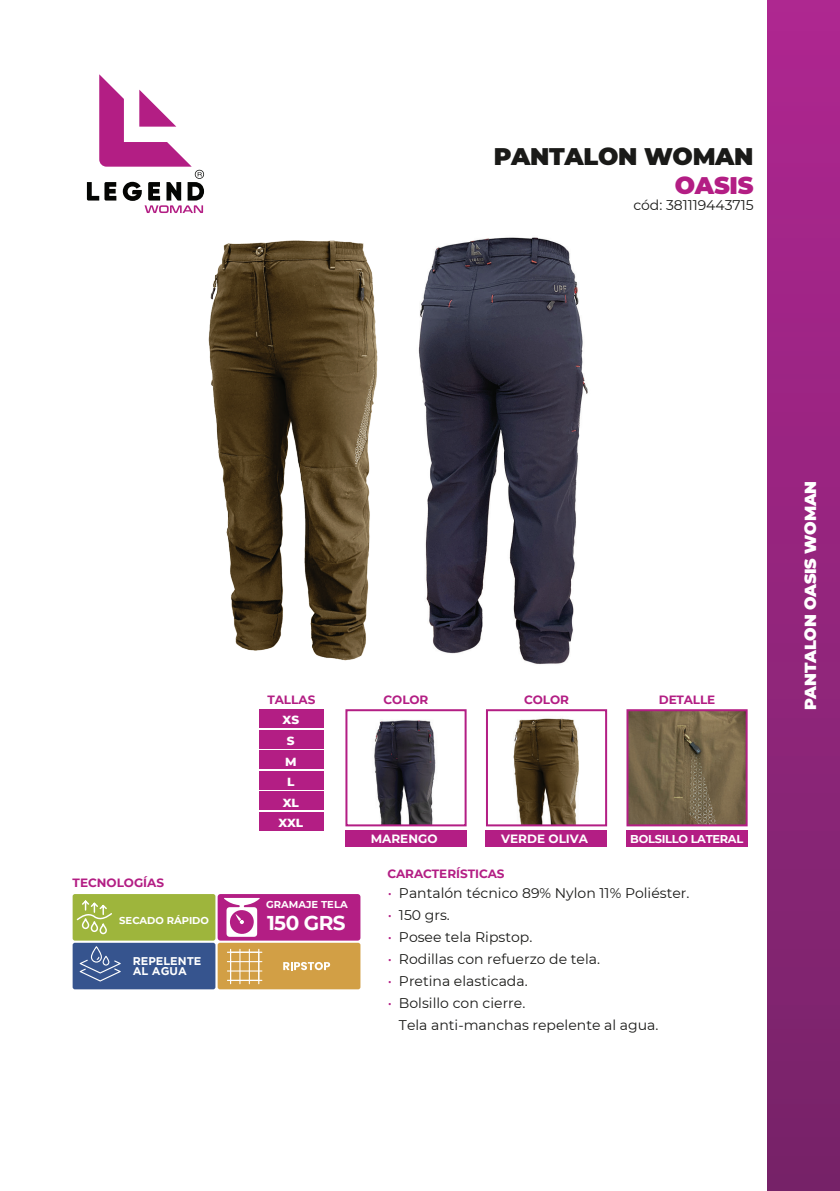
<style>
.page{position:relative;width:840px;height:1191px;background:#fff}
.page>*{position:absolute;margin:0;border:0;box-sizing:border-box;transform-origin:0 0}
.t1{font:900 24px "Montserrat";letter-spacing:-.015em;color:#1a1a18}
.t2{font:900 24px "Montserrat";letter-spacing:-.01em;color:#b31e84}
.t3{font:700 20px "Montserrat";letter-spacing:-.03em;color:#fff}
.t4{font:900 16px "Montserrat";letter-spacing:-.015em;color:#fff}
.t5{font:14px/22px "Montserrat";color:#1a1a18}
.t6{font:14px/22px "Montserrat";color:#b31e84;text-align:justify}
.t7{font:700 12px "Montserrat";color:#b31e84}
.t8{font:700 12px "Montserrat";color:#fff}
.t9{font:800 12px/20.6px "Montserrat";letter-spacing:-.01em;color:#fff;text-align:center}
.t10{font:700 11.4px "Montserrat";letter-spacing:-.025em;color:#fff}
.t11{font:700 11.2px/10px "Gotham";color:#fff}
.t12{font:700 10px "Montserrat";color:#fff}
</style>
<div class="page">
<img style="left:629px;top:712px;width:115px;height:111px">
<img style="left:418px;top:237px;width:170px;height:427px">
<img style="left:374px;top:720px;width:62px;height:103px">
<img style="left:513px;top:718px;width:66px;height:105px">
<div style="left:767px;top:0;width:72px;height:1191px;background:linear-gradient(to bottom,#af2691,#772369)"></div>
<div style="left:259px;top:709px;width:64px;height:19px;background:#b31e84"></div>
<div style="left:259px;top:730px;width:64px;height:18px;background:#b31e84"></div>
<div style="left:259px;top:750px;width:64px;height:19px;background:#b31e84"></div>
<div style="left:259px;top:771px;width:64px;height:18px;background:#b31e84"></div>
<div style="left:259px;top:791px;width:64px;height:19px;background:#b31e84"></div>
<div style="left:259px;top:812px;width:64px;height:18px;background:#b31e84"></div>
<div style="left:485px;top:830px;width:121px;height:17px;background:#b31e84"></div>
<div style="left:485px;top:709px;width:121px;height:117px;border:2px solid #b31e84"></div>
<div style="left:626px;top:830px;width:121px;height:17px;background:#b31e84"></div>
<div style="left:626px;top:709px;width:121px;height:117px;border:2px solid #b31e84"></div>
<div style="left:345px;top:830px;width:121px;height:17px;background:#b31e84"></div>
<div style="left:345px;top:709px;width:121px;height:117px;border:2px solid #b31e84"></div>
<div style="left:217px;top:894px;width:143px;height:46px;background:#b31e84;border-radius:3px"></div>
<svg style="left:224px;top:897px;width:36px;height:39px"></svg>
<div style="left:73px;top:894px;width:142px;height:46px;background:#9eb53c;border-radius:2px"></div>
<div style="left:91px;top:921px;width:7px;height:11px;border:1px solid #fff;border-radius:3px"></div>
<div style="left:99px;top:923px;width:8px;height:11px;border:1px solid #fff;border-radius:3px"></div>
<svg style="left:76px;top:900px;width:36px;height:30px"></svg>
<svg style="left:87px;top:74px;width:117px;height:139px"></svg>
<img style="left:208px;top:240px;width:170px;height:421px">
<div style="left:217px;top:942px;width:143px;height:47px;background:#d29f45;border-radius:2px"></div>
<svg style="left:283px;top:962px;width:47px;height:8px"></svg>
<svg style="left:227px;top:948px;width:35px;height:36px"></svg>
<hr style="left:227px;top:979px;width:35px;height:2px;background:#fff">
<hr style="left:227px;top:951px;width:35px;height:1px;background:#fff">
<hr style="left:258px;top:948px;width:1px;height:36px;background:#fff">
<hr style="left:230px;top:948px;width:1px;height:36px;background:#fff">
<div style="left:73px;top:942px;width:142px;height:47px;background:#36548e;border-radius:2px"></div>
<svg style="left:80px;top:946px;width:41px;height:35px"></svg>
<h1 class="t1" style="left:493px;top:138px;width:261px">PANTALON WOMAN</h1>
<h1 class="t2" style="left:674px;top:167px;width:80px">OASIS</h1>
<p class="t5" style="left:633px;top:193px;width:122px">cód: 381119443715</p>
<p class="t7" style="left:73px;top:874px;width:93px">TECNOLOGÍAS</p>
<p class="t12" style="left:119px;top:913px;width:91px">SECADO RÁPIDO</p>
<p class="t11" style="left:133px;top:956px;width:70px">REPELENTE<br>AL AGUA</p>
<p class="t7" style="left:267px;top:691px;width:49px">TALLAS</p>
<p class="t9" style="left:278px;top:709px;width:26px">XS<br>S<br>M<br>L<br>XL<br>XXL</p>
<p class="t12" style="left:266px;top:896px;width:83px">GRAMAJE TELA</p>
<h2 class="t3" style="left:267px;top:908px;width:80px">150 GRS</h2>
<p class="t7" style="left:524px;top:691px;width:46px">COLOR</p>
<p class="t7" style="left:383px;top:691px;width:46px">COLOR</p>
<p class="t7" style="left:658px;top:691px;width:58px">DETALLE</p>
<p class="t8" style="left:370px;top:830px;width:68px">MARENGO</p>
<p class="t8" style="left:501px;top:830px;width:88px">VERDE OLIVA</p>
<p class="t10" style="left:630px;top:831px;width:114px">BOLSILLO LATERAL</p>
<p class="t7" style="left:387px;top:865px;width:119px">CARACTERÍSTICAS</p>
<p class="t5" style="left:399px;top:881px;width:292px">Pantalón técnico 89% Nylon 11% Poliéster.<br>150 grs.<br>Posee tela Ripstop.<br>Rodillas con refuerzo de tela.<br>Pretina elasticada.<br>Bolsillo con cierre.<br>Tela anti-manchas repelente al agua.</p>
<p class="t6" style="left:387px;top:881px;width:6px">• • • • • •</p>
<p class="t4" style="left:798px;top:710px;width:231px;rotate:-90deg">PANTALON OASIS WOMAN</p>
</div>
